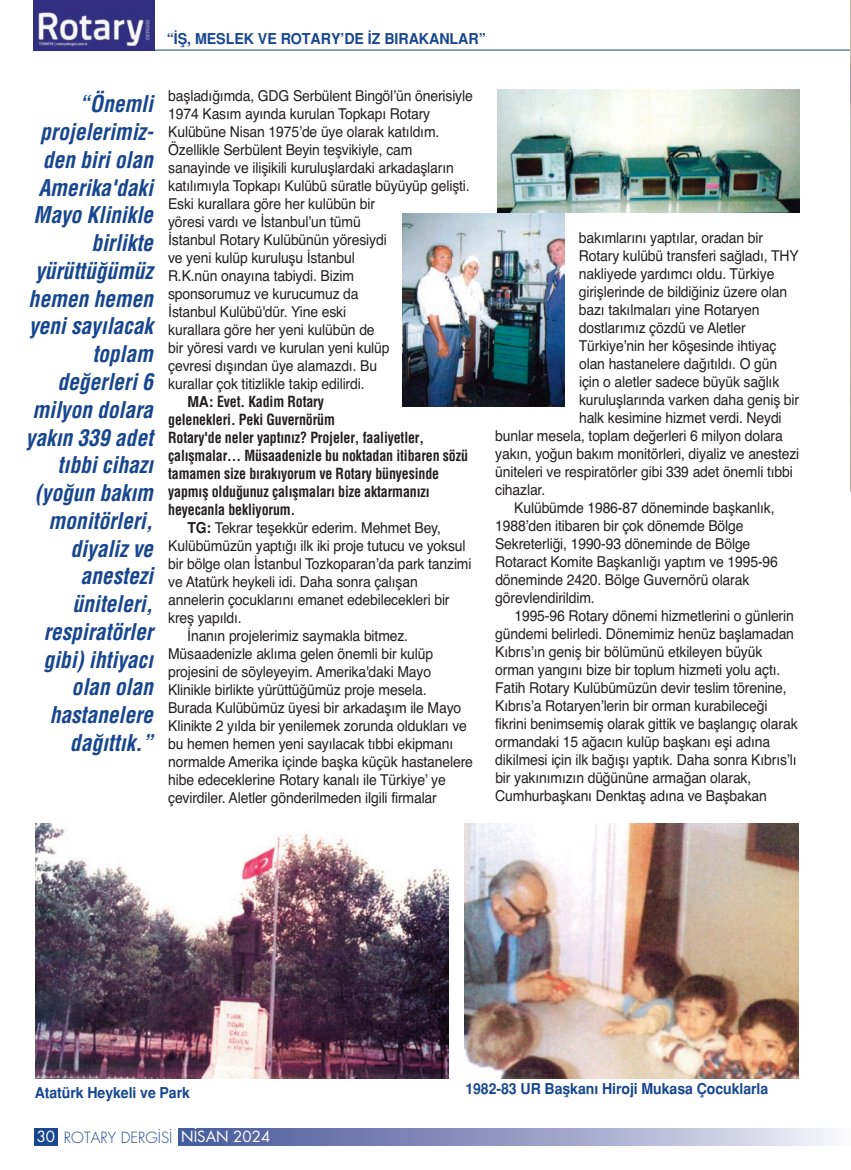
<style>
.page{position:relative;width:851px;height:1170px;background:#fff}
.page>*{position:absolute;margin:0;border:0;box-sizing:border-box;transform-origin:0 0}
.t1{font:italic 700 22.5px/27.8px "Helveticam Cond";letter-spacing:-.005em;color:#18468e;text-align:right;scale:.96 1}
.t2{font:15px/18px "Helvetica";letter-spacing:-.01em;color:#231f20;scale:.93 1}
.t3{font:700 15px/18px "Helveticam Cond";letter-spacing:-.01em;color:#231f20;scale:.93 1}
.t4{font:700 15px "Helveticam";letter-spacing:-.005em;color:#18468e;scale:.94 1}
.t5{font:700 15px "Helveticam";letter-spacing:-.005em;color:#18468e;scale:.95 1}
.t6{font:15px "Futura Lightm";color:#18468e}
.s1{font-family:"Helveticam"}
.s2{font-family:"Helveticam";font-weight:700}
.s3{font-family:"Futura Bookm";color:#fff}
</style>
<div class="page">
<hr style="left:146px;top:50px;width:704px;height:1px;background:#18468e">
<svg style="left:34px;top:1128px;width:797px;height:16px;background:#919ac3"></svg>
<div style="left:58px;top:1126px;width:120px;height:18px;background:#fff"></div>
<img style="left:34px;top:0;width:121px;height:51px">
<img style="left:850px;top:0;width:1px;height:491px">
<img style="left:464px;top:823px;width:334px;height:255px">
<img style="left:497px;top:90px;width:302px;height:122px">
<img style="left:402px;top:213px;width:162px;height:193px">
<img style="left:35px;top:823px;width:413px;height:255px">
<p class="t5" style="left:167px;top:29px;width:337px">“İŞ, MESLEK VE ROTARY’DE İZ BIRAKANLAR”</p>
<p class="t1" style="left:26px;top:90px;width:134px">“Önemli projelerimiz&shy;den biri olan<br>Amerika'daki<br>Mayo Klinikle birlikte yürüttüğümüz hemen hemen yeni sayılacak toplam değerleri 6 milyon dolara yakın 339 adet tıbbi cihazı (yoğun bakım monitörleri, diyaliz ve anestezi üniteleri, respiratörler gibi) ihtiyacı olan olan hastanelere dağıttık.”</p>
<p class="t2" style="left:168px;top:86px;width:329px">başladığımda, GDG Serbülent Bingöl’ün önerisiyle 1974 Kasım ayında kurulan Topkapı Rotary Kulübüne Nisan 1975’de üye olarak katıldım.<br>Özellikle Serbülent Beyin teşvikiyle, cam sanayinde ve ilişikili kuruluşlardaki arkadaşların katılımıyla Topkapı Kulübü süratle büyüyüp gelişti.<br>Eski kurallara göre her kulübün bir<br>yöresi vardı ve İstanbul’un tümü<br>İstanbul Rotary Kulübünün yöresiydi<br>ve yeni kulüp kuruluşu İstanbul<br>R.K.nün onayına tabiydi. Bizim<br>sponsorumuz ve kurucumuz da<br>İstanbul Kulübü'dür. Yine eski<br>kurallara göre her yeni kulübün de<br>bir yöresi vardı ve kurulan yeni kulüp<br>çevresi dışından üye alamazdı. Bu<br>kurallar çok titizlikle takip edilirdi.</p>
<p class="t3" style="left:168px;top:392px;width:324px;text-indent:19px"><span class="s1">MA:</span> Evet. Kadim Rotary<br>gelenekleri. Peki Guvernörüm<br>Rotary'de neler yaptınız? Projeler, faaliyetler, çalışmalar… Müsaadenizle bu noktadan itibaren sözü tamamen size bırakıyorum ve Rotary bünyesinde yapmış olduğunuz çalışmaları bize aktarmanızı heyecanla bekliyorum.</p>
<p class="t2" style="left:187px;top:518px;width:274px"><span class="s2">TG:</span> Tekrar teşekkür ederim. Mehmet Bey,</p>
<p class="t2" style="left:168px;top:536px;width:321px">Kulübümüzün yaptığı ilk iki proje tutucu ve yoksul</p>
<p class="t2" style="left:168px;top:554px;width:327px">bir bölge olan İstanbul Tozkoparan’da park tanzimi</p>
<p class="t2" style="left:168px;top:572px;width:270px">ve Atatürk heykeli idi. Daha sonra çalışan</p>
<p class="t2" style="left:168px;top:590px;width:304px">annelerin çocuklarını emanet edebilecekleri bir</p>
<p class="t2" style="left:168px;top:608px;width:81px">kreş yapıldı.</p>
<p class="t2" style="left:187px;top:626px;width:239px">İnanın projelerimiz saymakla bitmez.</p>
<p class="t2" style="left:168px;top:644px;width:286px">Müsaadenizle aklıma gelen önemli bir kulüp</p>
<p class="t2" style="left:168px;top:662px;width:284px">projesini de söyleyeyim. Amerika'daki Mayo</p>
<p class="t2" style="left:168px;top:680px;width:279px">Klinikle birlikte yürüttüğümüz proje mesela.</p>
<p class="t2" style="left:168px;top:698px;width:317px">Burada Kulübümüz üyesi bir arkadaşım ile Mayo</p>
<p class="t2" style="left:168px;top:716px;width:322px">Klinikte 2 yılda bir yenilemek zorunda oldukları ve</p>
<p class="t2" style="left:168px;top:734px;width:308px">bu hemen hemen yeni sayılacak tıbbi ekipmanı</p>
<p class="t2" style="left:168px;top:752px;width:329px">normalde Amerika içinde başka küçük hastanelere</p>
<p class="t2" style="left:168px;top:770px;width:300px">hibe edeceklerine Rotary kanalı ile Türkiye’ ye</p>
<p class="t2" style="left:168px;top:788px;width:290px">çevirdiler. Aletler gönderilmeden ilgili firmalar</p>
<p class="t2" style="left:579px;top:229px;width:199px">bakımlarını yaptılar, oradan bir</p>
<p class="t2" style="left:579px;top:247px;width:238px">Rotary kulübü transferi sağladı, THY</p>
<p class="t2" style="left:579px;top:265px;width:212px">nakliyede yardımcı oldu. Türkiye</p>
<p class="t2" style="left:578px;top:283px;width:225px">girişlerinde de bildiğiniz üzere olan</p>
<p class="t2" style="left:578px;top:301px;width:196px">bazı takılmaları yine Rotaryen</p>
<p class="t2" style="left:578px;top:319px;width:181px">dostlarımız çözdü ve Aletler</p>
<p class="t2" style="left:578px;top:337px;width:214px">Türkiye’nin her köşesinde ihtiyaç</p>
<p class="t2" style="left:579px;top:355px;width:214px">olan hastanelere dağıtıldı. O gün</p>
<p class="t2" style="left:579px;top:373px;width:217px">için o aletler sadece büyük sağlık</p>
<p class="t2" style="left:579px;top:391px;width:238px">kuruluşlarında varken daha geniş bir</p>
<p class="t2" style="left:579px;top:409px;width:219px">halk kesimine hizmet verdi. Neydi</p>
<p class="t2" style="left:495px;top:427px;width:311px">bunlar mesela, toplam değerleri 6 milyon dolara</p>
<p class="t2" style="left:495px;top:445px;width:328px">yakın, yoğun bakım monitörleri, diyaliz ve anestezi</p>
<p class="t2" style="left:495px;top:463px;width:321px">üniteleri ve respiratörler gibi 339 adet önemli tıbbi</p>
<p class="t2" style="left:495px;top:481px;width:55px">cihazlar.</p>
<p class="t2" style="left:514px;top:499px;width:281px">Kulübümde 1986-87 döneminde başkanlık,</p>
<p class="t2" style="left:495px;top:517px;width:268px">1988’den itibaren bir çok dönemde Bölge</p>
<p class="t2" style="left:495px;top:535px;width:276px">Sekreterliği, 1990-93 döneminde de Bölge</p>
<p class="t2" style="left:495px;top:553px;width:305px">Rotaract Komite Başkanlığı yaptım ve 1995-96</p>
<p class="t2" style="left:495px;top:571px;width:274px">döneminde 2420. Bölge Guvernörü olarak</p>
<p class="t2" style="left:495px;top:589px;width:108px">görevlendirildim.</p>
<p class="t2" style="left:514px;top:607px;width:302px">1995-96 Rotary dönemi hizmetlerini o günlerin</p>
<p class="t2" style="left:495px;top:625px;width:323px">gündemi belirledi. Dönemimiz henüz başlamadan</p>
<p class="t2" style="left:495px;top:643px;width:289px">Kıbrıs’ın geniş bir bölümünü etkileyen büyük</p>
<p class="t2" style="left:495px;top:661px;width:308px">orman yangını bize bir toplum hizmeti yolu açtı.</p>
<p class="t2" style="left:495px;top:679px;width:315px">Fatih Rotary Kulübümüzün devir teslim törenine,</p>
<p class="t2" style="left:495px;top:697px;width:294px">Kıbrıs’a Rotaryen’lerin bir orman kurabileceği</p>
<p class="t2" style="left:495px;top:715px;width:326px">fikrini benimsemiş olarak gittik ve başlangıç olarak</p>
<p class="t2" style="left:495px;top:733px;width:297px">ormandaki 15 ağacın kulüp başkanı eşi adına</p>
<p class="t2" style="left:495px;top:751px;width:325px">dikilmesi için ilk bağışı yaptık. Daha sonra Kıbrıs’lı</p>
<p class="t2" style="left:495px;top:769px;width:277px">bir yakınımızın düğününe armağan olarak,</p>
<p class="t2" style="left:495px;top:787px;width:293px">Cumhurbaşkanı Denktaş adına ve Başbakan</p>
<p class="t4" style="left:35px;top:1083px;width:167px">Atatürk Heykeli ve Park</p>
<p class="t6" style="left:37px;top:1127px;width:235px"><span class="s3">30</span> ROTARY DERGİSİ <span class="s3">NİSAN 2024</span></p>
<p class="t4" style="left:465px;top:1079px;width:323px">1982-83 UR Başkanı Hiroji Mukasa Çocuklarla</p>
</div>
